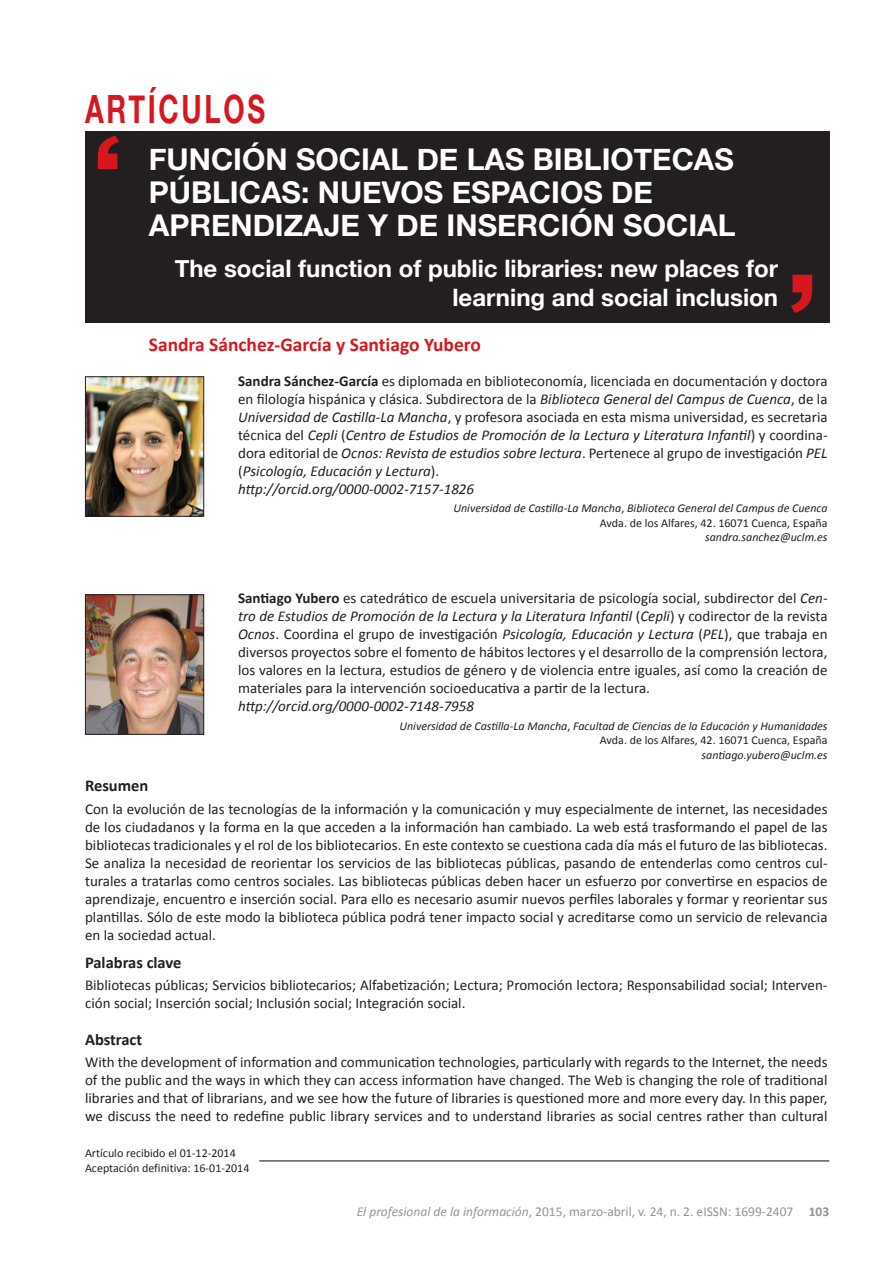
<style>
.page{position:relative;width:893px;height:1263px;background:#fff}
.page>*{position:absolute;margin:0;border:0;box-sizing:border-box;transform-origin:0 0}
.t1{font:700 39px "Helvetica Neue";color:#d7171f;scale:.7 1}
.t2{font:700 30px/33px "Helvetica Neue";color:#fff}
.t3{font:700 24px/28.8px "Helvetica Neue";color:#fff;text-align:right}
.t4{font:700 19.5px "Calibri";color:#d7171f}
.t5{font:700 16.5px "Calibri";color:#231f20}
.t6{font:15px/18px "Calibri";color:#231f20;text-align:justify}
.t7{font:italic 15px "Calibri";color:#231f20}
.t8{font:13.5px "Calibri";color:#939598}
.t9{font:italic 12px/14.4px "Calibri";color:#231f20;text-align:right}
.t10{font:12px/15.6px "Calibri";color:#231f20}
.s1{font-weight:700}
.s2{font-style:italic}
.s3{font-style:normal}
</style>
<div class="page">
<div style="left:85px;top:131px;width:744px;height:192px;background:#231f20"></div>
<svg style="left:791px;top:275px;width:21px;height:38px"></svg>
<svg style="left:98px;top:136px;width:21px;height:33px"></svg>
<img style="left:87px;top:378px;width:115px;height:137px">
<div style="left:85px;top:376px;width:119px;height:141px;border:1px solid #231f20"></div>
<img style="left:87px;top:596px;width:115px;height:137px">
<div style="left:85px;top:594px;width:119px;height:141px;border:1px solid #231f20"></div>
<hr style="left:259px;top:1160px;width:570px;height:1px;background:#231f20">
<h1 class="t1" style="left:85px;top:79px;width:137px">ART ÍCULOS</h1>
<h2 class="t2" style="left:149px;top:143px;width:588px">FUNCIÓN SOCIAL DE LAS BIBLIOTECAS<br>PÚBLICAS: NUEVOS ESPACIOS DE<br>APRENDIZAJE Y DE INSERCIÓN SOCIAL</h2>
<h3 class="t3" style="left:175px;top:255px;width:605px">THE SOCIAL FUNCTION OF PUBLIC LIBRARIES: NEW PLACES FOR<br>LEARNING AND SOCIAL INCLUSION</h3>
<h3 class="t4" style="left:149px;top:332px;width:334px">Sandra Sánchez-García y Santiago Yubero</h3>
<p class="t6" style="left:238px;top:372px;width:591px;text-align:left"><span class="s1">Sandra Sánchez-García</span> es diplomada en biblioteconomía, licenciada en documentación y doctora en filología hispánica y clásica. Subdirectora de la <span class="s2">Biblioteca General del Campus de Cuenca</span>, de la <span class="s2">Universidad de Castilla-La Mancha</span>, y profesora asociada en esta misma universidad, es secretaria técnica del <span class="s2">Cepli</span> (<span class="s2">Centro de Estudios de Promoción de la Lectura y Literatura Infantil</span>) y coordina&shy;dora editorial de <span class="s2">Ocnos: Revista de estudios sobre lectura</span>. Pertenece al grupo de investigación <span class="s2">PEL </span>(<span class="s2">Psicología, Educación y Lectura</span>).<br><span class="s2">http://orcid.org/0000-0002-7157-1826</span></p>
<p class="t9" style="left:453px;top:501px;width:376px">Universidad de Castilla-La Mancha<span class="s3">,</span> Biblioteca General del Campus de Cuenca<br><span class="s3">Avda. de los Alfares, 42. 16071 Cuenca, España</span></p>
<p class="t9" style="left:705px;top:529px;width:124px">sandra.sanchez@uclm.es</p>
<p class="t6" style="left:238px;top:589px;width:591px"><span class="s1">Santiago Yubero</span> es catedrático de escuela universitaria de psicología social, subdirector del <span class="s2">Cen&shy;tro de Estudios de Promoción de la Lectura y la Literatura Infantil</span> (<span class="s2">Cepli</span>) y codirector de la revista <span class="s2">Ocnos</span>. Coordina el grupo de investigación <span class="s2">Psicología, Educación y Lectura</span> (<span class="s2">PEL</span>), que trabaja en diversos proyectos sobre el fomento de hábitos lectores y el desarrollo de la comprensión lectora, los valores en la lectura, estudios de género y de violencia entre iguales, así como la creación de materiales para la intervención socioeducativa a partir de la lectura.</p>
<p class="t7" style="left:238px;top:696px;width:237px">http://orcid.org/0000-0002-7148-7958</p>
<p class="t9" style="left:399px;top:718px;width:430px">Universidad de Castilla-La Mancha<span class="s3">,</span> Facultad de Ciencias de la Educación y Humanidades<br><span class="s3">Avda. de los Alfares, 42. 16071 Cuenca, España</span></p>
<p class="t9" style="left:702px;top:747px;width:127px">santiago.yubero@uclm.es</p>
<p class="t5" style="left:85px;top:775px;width:65px">Resumen</p>
<p class="t6" style="left:85px;top:800px;width:744px">Con la evolución de las tecnologías de la información y la comunicación y muy especialmente de internet, las necesidades de los ciudadanos y la forma en la que acceden a la información han cambiado. La web está trasformando el papel de las bibliotecas tradicionales y el rol de los bibliotecarios. En este contexto se cuestiona cada día más el futuro de las bibliotecas.<br>Se analiza la necesidad de reorientar los servicios de las bibliotecas públicas, pasando de entenderlas como centros cul&shy;turales a tratarlas como centros sociales. Las bibliotecas públicas deben hacer un esfuerzo por convertirse en espacios de aprendizaje, encuentro e inserción social. Para ello es necesario asumir nuevos perfiles laborales y formar y reorientar sus plantillas. Sólo de este modo la biblioteca pública podrá tener impacto social y acreditarse como un servicio de relevancia en la sociedad actual.</p>
<p class="t5" style="left:85px;top:952px;width:98px">Palabras clave</p>
<p class="t6" style="left:85px;top:976px;width:744px">Bibliotecas públicas; Servicios bibliotecarios; Alfabetización; Lectura; Promoción lectora; Responsabilidad social; Interven&shy;ción social; Inserción social; Inclusión social; Integración social.</p>
<p class="t5" style="left:85px;top:1029px;width:59px">Abstract</p>
<p class="t6" style="left:85px;top:1053px;width:744px">With the development of information and communication technologies, particularly with regards to the Internet, the needs of the public and the ways in which they can access information have changed. The Web is changing the role of traditional libraries and that of librarians, and we see how the future of libraries is questioned more and more every day. In this paper, we discuss the need to redefine public library services and to understand libraries as social centres rather than cultural</p>
<p class="t10" style="left:85px;top:1145px;width:166px">Artículo recibido el 01-12-2014<br>Aceptación definitiva: 16-01-2014</p>
<p class="t8" style="left:357px;top:1203px;width:474px"><span class="s2">El profesional de la información</span>, 2015, marzo-abril, v. 24, n. 2. eISSN: 1699-2407 <span class="s1">103</span></p>
</div>
